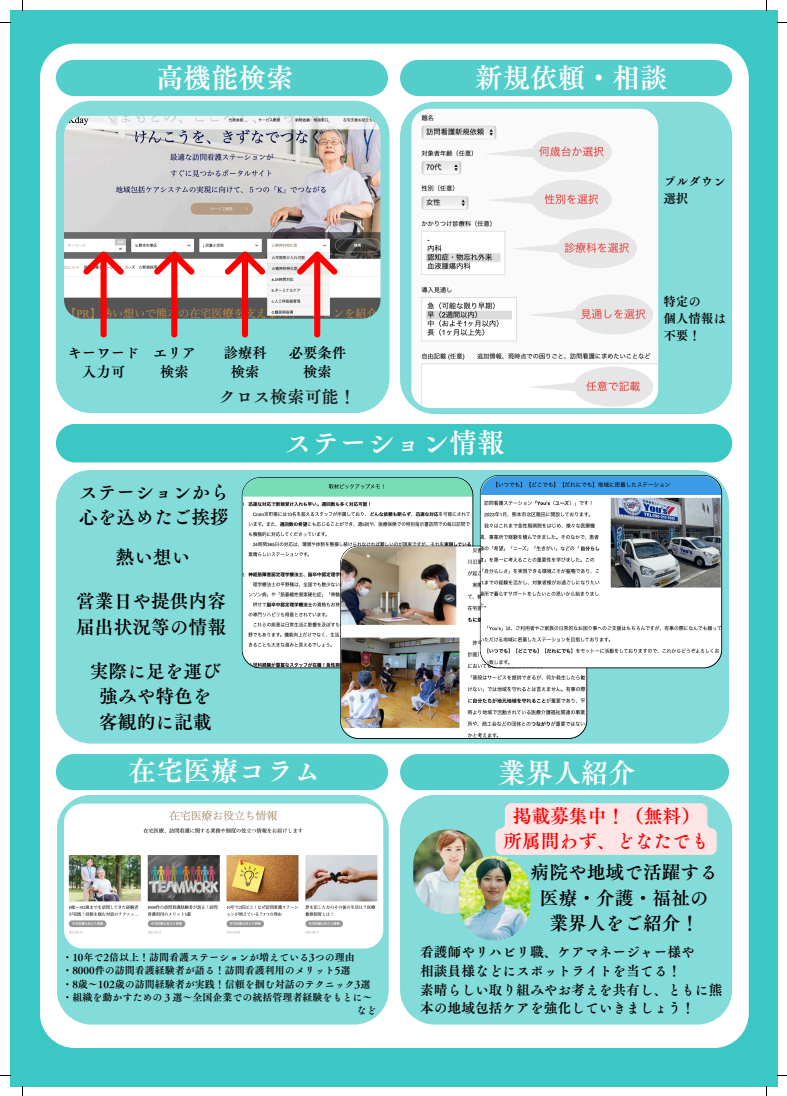
<style>
.page{position:relative;width:787px;height:1096px;background:#fff}
.page>*{position:absolute;margin:0;border:0;box-sizing:border-box;transform-origin:0 0}
.t1{font:27.5px "Canva Tsuku A Old Min Pr 6 N B";color:#fff}
.t2{font:18.75px/25.2px "Canva Tsuku A Old Min Pr 6 N B";color:#000}
.t3{font:18.75px/25.2px "Canva Tsuku A Old Min Pr 6 N B";color:#fa0404;text-align:center}
.t4{font:17.12px "Canva Tsuku A Old Min Pr 6 N B";color:#1a1a1a}
.t5{font:14.38px/19.8px "Canva Tsuku A Old Min Pr 6 N B";color:#000;text-align:center}
.t6{font:13.75px/18.8px "Canva Tsuku A Old Min Pr 6 N B";color:#000}
.t7{font:12.5px/16.9px "Canva Tsuku A Old Min Pr 6 N B";color:#000}
.t8{font:10px "Canva Tsuku A Old Min Pr 6 N B";color:#000}
</style>
<div class="page">
<div style="left:10px;top:10px;width:767px;height:1076px;background:#3bc7c3"></div>
<div style="left:40px;top:44px;width:709px;height:1003px;background:#fff;border-radius:35px"></div>
<div style="left:56px;top:101px;width:333px;height:312px;background:#84dcda"></div>
<img style="left:64px;top:116px;width:316px;height:203px;border-radius:19px">
<svg style="left:83px;top:251px;width:41px;height:86px"></svg>
<svg style="left:154px;top:251px;width:41px;height:86px"></svg>
<svg style="left:225px;top:251px;width:40px;height:86px"></svg>
<svg style="left:297px;top:251px;width:41px;height:86px"></svg>
<div style="left:400px;top:102px;width:332px;height:312px;background:#84dcda"></div>
<div style="left:56px;top:470px;width:673px;height:273px;background:#84dcda"></div>
<img style="left:411px;top:109px;width:247px;height:298px;border-radius:19px">
<div style="left:56px;top:60px;width:332px;height:36px;background:#53cecb"></div>
<div style="left:400px;top:60px;width:332px;height:36px;background:#53cecb"></div>
<div style="left:56px;top:424px;width:676px;height:38px;background:#3bc7c3;border-radius:19px"></div>
<svg style="left:242px;top:477px;width:231px;height:191px"></svg>
<img style="left:340px;top:545px;width:247px;height:194px">
<svg style="left:480px;top:475px;width:242px;height:193px"></svg>
<div style="left:57px;top:795px;width:332px;height:229px;background:#84dcda"></div>
<div style="left:56px;top:754px;width:332px;height:36px;background:#53cecb"></div>
<div style="left:400px;top:754px;width:329px;height:36px;background:#53cecb"></div>
<div style="left:400px;top:795px;width:332px;height:229px;background:#84dcda"></div>
<img style="left:64px;top:803px;width:319px;height:145px;border-radius:19px">
<img style="left:413px;top:829px;width:71px;height:84px">
<img style="left:459px;top:855px;width:71px;height:85px;border-radius:36px">
<svg style="left:495px;top:803px;width:222px;height:51px;background:#f7e4e4"></svg>
<h4 class="t1" style="left:156px;top:64px;width:139px">高機能検索</h4>
<h4 class="t1" style="left:475px;top:64px;width:194px">新規依頼・相談</h4>
<h1 class="t7" style="left:663px;top:173px;width:64px">プルダウン選択</h1>
<h3 class="t5" style="left:68px;top:342px;width:73px">キーワード入力可</h3>
<h2 class="t5" style="left:153px;top:342px;width:45px">エリア検索</h2>
<h1 class="t5" style="left:224px;top:342px;width:45px">診療科検索</h1>
<p class="t5" style="left:289px;top:342px;width:59px">必要条件検索</p>
<h3 class="t4" style="left:219px;top:388px;width:138px">クロス検索可能！</h3>
<h2 class="t2" style="left:79px;top:479px;width:151px">ステーションから心を込めたご挨拶</h2>
<h2 class="t2" style="left:115px;top:544px;width:76px">熱い想い</h2>
<p class="t2" style="left:76px;top:588px;width:151px">営業日や提供内容届出状況等の情報</p>
<p class="t2" style="left:90px;top:658px;width:133px;text-align:center">実際に足を運び強みや特色を客観的に記載</p>
<h2 class="t1" style="left:285px;top:429px;width:221px">ステーション情報</h2>
<p class="t1" style="left:129px;top:757px;width:194px">在宅医療コラム</p>
<h1 class="t1" style="left:498px;top:758px;width:139px">業界人紹介</h1>
<h2 class="t7" style="left:663px;top:293px;width:64px">特定の<br>個人情報は不要！</h2>
<p class="t8" style="left:62px;top:952px;width:294px">・10年で2倍以上！訪問看護ステーションが増えている3つの理由</p>
<p class="t8" style="left:62px;top:965px;width:290px">・8000件の訪問看護経験者が語る！訪問看護利用のメリット5選</p>
<p class="t8" style="left:62px;top:978px;width:310px">・8歳〜102歳の訪問経験者が実践！信頼を掴む対話のテクニック3選</p>
<p class="t8" style="left:62px;top:992px;width:312px">・組織を動かすための３選〜全国企業での統括管理者経験をもとに〜</p>
<p class="t8" style="left:356px;top:1005px;width:22px">など</p>
<h2 class="t3" style="left:503px;top:803px;width:208px">掲載募集中！（無料）所属問わず、どなたでも</h2>
<p class="t2" style="left:531px;top:859px;width:189px;text-align:center">病院や地域で活躍する医療・介護・福祉の業界人をご紹介！</p>
<h1 class="t6" style="left:420px;top:942px;width:304px">看護師やリハビリ職、ケアマネージャー様や<br>相談員様などにスポットライトを当てる！<br>素晴らしい取り組みやお考えを共有し、ともに熊本の地域包括ケアを強化していきましょう！</h1>
</div>
